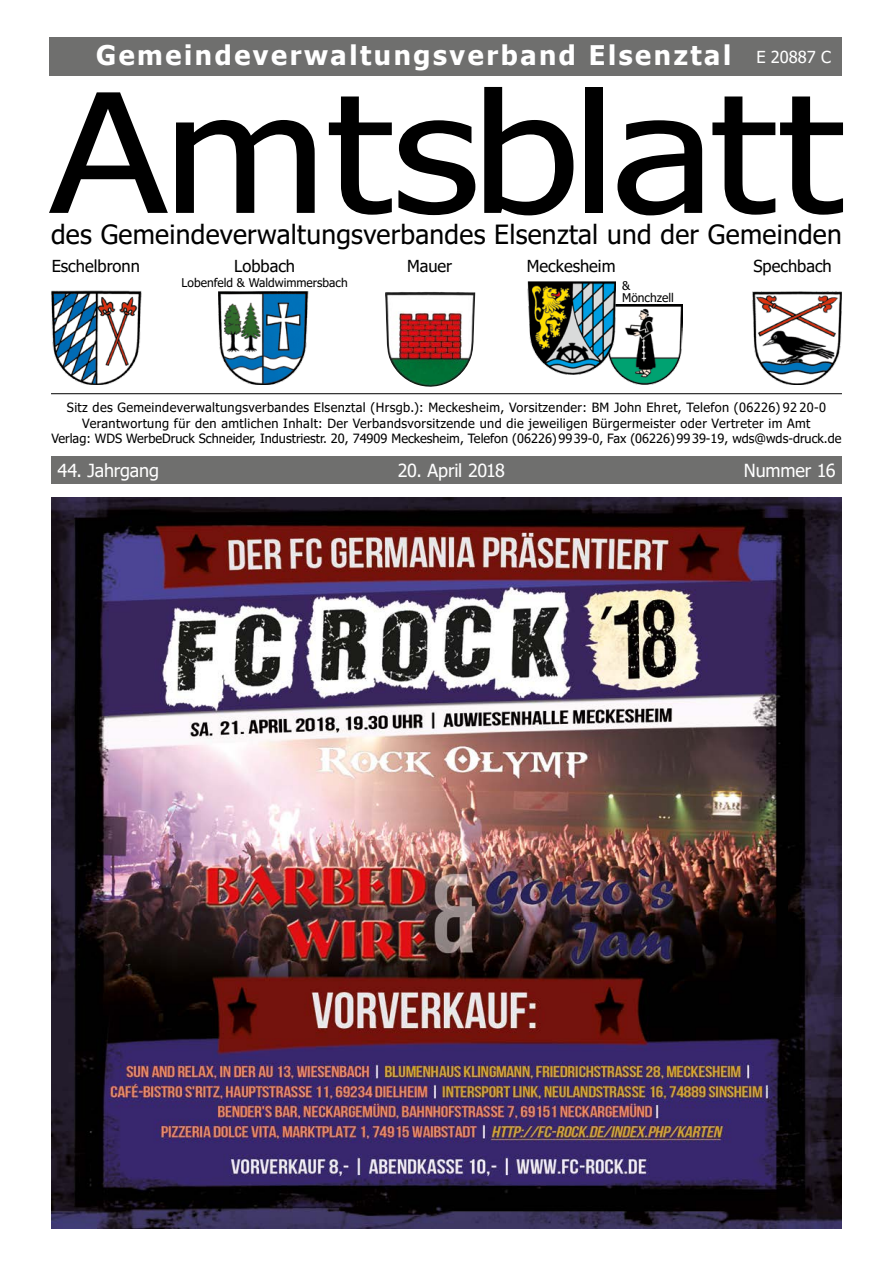
<style>
.page{position:relative;width:893px;height:1263px;background:#fff}
.page>*{position:absolute;margin:0;border:0;box-sizing:border-box;transform-origin:0 0}
.t1{font:165.75px "Tahoma";letter-spacing:-.02em;color:#000;scale:1.18 1}
.t2{font:700 27px "Tahoma";letter-spacing:.095em;color:#fff}
.t3{font:26.4px "Tahoma";letter-spacing:.01em;color:#000}
.t4{font:18px "Tahoma";letter-spacing:-.015em;color:#fff}
.t5{font:16.5px "Tahoma";color:#000}
.t6{font:16.5px "Tahoma";color:#fff}
.t7{font:12.75px/15.3px "Tahoma";letter-spacing:.03em;color:#000;text-align:center}
.t8{font:12px/12px "Tahoma";color:#000}
</style>
<div class="page">
<div style="left:50px;top:37px;width:792px;height:38px;background:#6f6f6e"></div>
<hr style="left:51px;top:393px;width:791px;height:1px;background:#000">
<img style="left:616px;top:304px;width:67px;height:81px">
<img style="left:527px;top:281px;width:89px;height:94px">
<img style="left:51px;top:291px;width:90px;height:94px">
<img style="left:218px;top:291px;width:90px;height:94px">
<img style="left:752px;top:291px;width:90px;height:94px">
<img style="left:385px;top:292px;width:90px;height:95px">
<div style="left:51px;top:457px;width:791px;height:27px;background:#6f6f6e"></div>
<img style="left:51px;top:498px;width:791px;height:731px">
<h2 class="t2" style="left:96px;top:37px;width:637px">Gemeindeverwaltungsverband Elsenztal</h2>
<h1 class="t1" style="left:50px;top:41px;width:674px">Amtsblatt</h1>
<h3 class="t3" style="left:51px;top:217px;width:792px">des Gemeindeverwaltungsverbandes Elsenztal und der Gemeinden</h3>
<p class="t5" style="left:52px;top:255px;width:90px">Eschelbronn</p>
<p class="t5" style="left:407px;top:255px;width:47px">Mauer</p>
<p class="t6" style="left:756px;top:46px;width:76px">E 20887 C</p>
<p class="t5" style="left:527px;top:255px;width:90px">Meckesheim</p>
<p class="t5" style="left:234px;top:255px;width:62px">Lobbach</p>
<p class="t8" style="left:182px;top:277px;width:168px">Lobenfeld &amp; Waldwimmersbach</p>
<p class="t5" style="left:753px;top:255px;width:80px">Spechbach</p>
<p class="t8" style="left:622px;top:280px;width:53px">&amp;<br>Mönchzell</p>
<p class="t7" style="left:51px;top:401px;width:792px">Sitz des Gemeindeverwaltungsverbandes Elsenztal (Hrsgb.): Meckesheim, Vorsitzender: BM John Ehret, Telefon (06226) 92 20-0<br>Verantwortung für den amtlichen Inhalt: Der Verbandsvorsitzende und die jeweiligen Bürgermeister oder Vertreter im Amt<br>Verlag: WDS WerbeDruck Schneider, Industriestr. 20, 74909 Meckesheim, Telefon (06226)9939-0, Fax (06226)9939-19, wds@wds-druck.de</p>
<h3 class="t4" style="left:57px;top:459px;width:103px">44. Jahrgang</h3>
<h3 class="t4" style="left:398px;top:459px;width:109px">20. April 2018</h3>
<h3 class="t4" style="left:744px;top:459px;width:93px">Nummer 16</h3>
</div>
